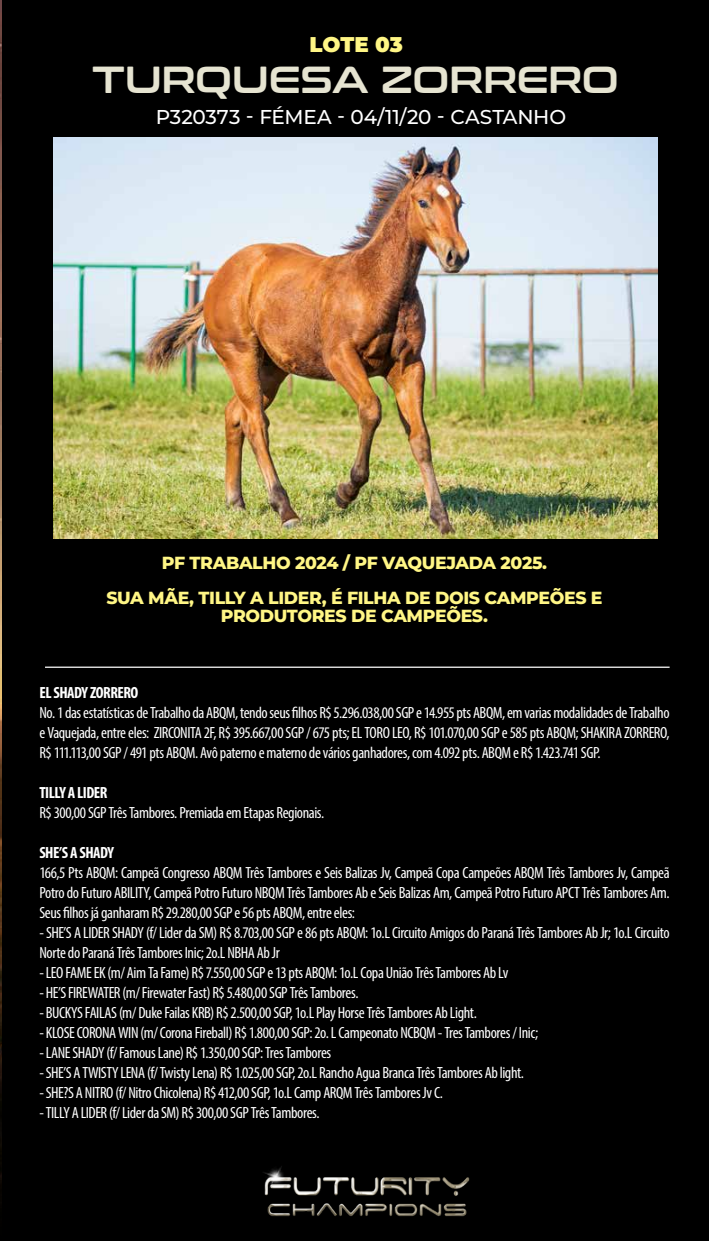
<style>
.page{position:relative;width:709px;height:1241px;background:#fff}
.page>*{position:absolute;margin:0;border:0;box-sizing:border-box;transform-origin:0 0}
.t1{font:37.5px "Conthrax Sb";color:#e6e4d1}
.t2{font:900 21.38px "Montserrat";letter-spacing:-.005em;color:#fff685}
.t3{font:500 20px "Montserrat";letter-spacing:-.01em;color:#fff}
.t4{font:800 17.5px/35px "Montserrat";letter-spacing:-.02em;color:#fff685;text-align:center}
.t5{font:condensed 16.25px/20px "Myriad Pro";letter-spacing:-.025em;color:#fff;text-align:justify}
.t6{font:700 condensed 16.25px "Myriad Pro";letter-spacing:-.03em;color:#fff}
</style>
<div class="page">
<div style="left:1px;top:0;width:708px;height:1240px;background:#000"></div>
<img style="left:0;top:0;width:2px;height:827px">
<hr style="left:0;top:827px;width:2px;height:413px;background:#000">
<img style="left:53px;top:138px;width:604px;height:400px">
<hr style="left:45px;top:666px;width:624px;height:1px;background:#fff">
<img style="left:267px;top:1177px;width:203px;height:40px">
<img style="left:263px;top:1166px;width:32px;height:32px">
<h2 class="t2" style="left:309px;top:29px;width:95px">LOTE 03</h2>
<h1 class="t1" style="left:92px;top:51px;width:528px">TURQUESA ZORRERO</h1>
<p class="t3" style="left:156px;top:103px;width:412px">P320373 - FÉMEA - 04/11/20 - CASTANHO</p>
<p class="t4" style="left:106px;top:544px;width:497px">PF TRABALHO 2024 / PF VAQUEJADA 2025.<br>SUA MÃE, TILLY A LIDER, É FILHA DE DOIS CAMPEÕES E</p>
<p class="t4" style="left:221px;top:596px;width:269px">PRODUTORES DE CAMPEÕES.</p>
<p class="t6" style="left:39px;top:682px;width:101px">EL SHADY ZORRERO</p>
<p class="t5" style="left:39px;top:702px;width:632px">No. 1 das estatísticas de Trabalho da ABQM, tendo seus filhos R$ 5.296.038,00 SGP e 14.955 pts ABQM, em varias modalidades de Trabalho e Vaquejada, entre eles: ZIRCONITA 2F, R$ 395.667,00 SGP / 675 pts; EL TORO LEO, R$ 101.070,00 SGP e 585 pts ABQM; SHAKIRA ZORRERO, R$ 111.113,00 SGP / 491 pts ABQM. Avô paterno e materno de vários ganhadores, com 4.092 pts. ABQM e R$ 1.423.741 SGP.</p>
<p class="t6" style="left:39px;top:782px;width:70px">TILLY A LIDER</p>
<p class="t5" style="left:39px;top:802px;width:286px">R$ 300,00 SGP Três Tambores. Premiada em Etapas Regionais.</p>
<p class="t6" style="left:39px;top:842px;width:76px">SHE’S A SHADY</p>
<p class="t5" style="left:39px;top:862px;width:631px">166,5 Pts ABQM: Campeã Congresso ABQM Três Tambores e Seis Balizas Jv, Campeã Copa Campeões ABQM Três Tambores Jv, Campeã Potro do Futuro ABILITY, Campeã Potro Futuro NBQM Três Tambores Ab e Seis Balizas Am, Campeã Potro Futuro APCT Três Tambores Am.<br>Seus filhos já ganharam R$ 29.280,00 SGP e 56 pts ABQM, entre eles:</p>
<p class="t5" style="left:39px;top:922px;width:632px">- SHE’S A LIDER SHADY (f/ Lider da SM) R$ 8.703,00 SGP e 86 pts ABQM: 1o.L Circuito Amigos do Paraná Três Tambores Ab Jr; 1o.L Circuito<br>Norte do Paraná Três Tambores Inic; 2o.L NBHA Ab Jr</p>
<p class="t5" style="left:39px;top:962px;width:470px">- LEO FAME EK (m/ Aim Ta Fame) R$ 7.550,00 SGP e 13 pts ABQM: 1o.L Copa União Três Tambores Ab Lv</p>
<p class="t5" style="left:39px;top:982px;width:321px">- HE’S FIREWATER (m/ Firewater Fast) R$ 5.480,00 SGP Três Tambores.</p>
<p class="t5" style="left:39px;top:1002px;width:439px">- BUCKYS FAILAS (m/ Duke Failas KRB) R$ 2.500,00 SGP, 1o.L Play Horse Três Tambores Ab Light.</p>
<p class="t5" style="left:39px;top:1022px;width:500px">- KLOSE CORONA WIN (m/ Corona Fireball) R$ 1.800,00 SGP: 2o. L Campeonato NCBQM - Tres Tambores / Inic;</p>
<p class="t5" style="left:39px;top:1042px;width:293px">- LANE SHADY (f/ Famous Lane) R$ 1.350,00 SGP: Tres Tambores</p>
<p class="t5" style="left:39px;top:1062px;width:486px">- SHE’S A TWISTY LENA (f/ Twisty Lena) R$ 1.025,00 SGP, 2o.L Rancho Agua Branca Três Tambores Ab light.</p>
<p class="t5" style="left:39px;top:1082px;width:405px">- SHE?S A NITRO (f/ Nitro Chicolena) R$ 412,00 SGP, 1o.L Camp ARQM Três Tambores Jv C.</p>
<p class="t5" style="left:39px;top:1102px;width:282px">- TILLY A LIDER (f/ Lider da SM) R$ 300,00 SGP Três Tambores.</p>
</div>
